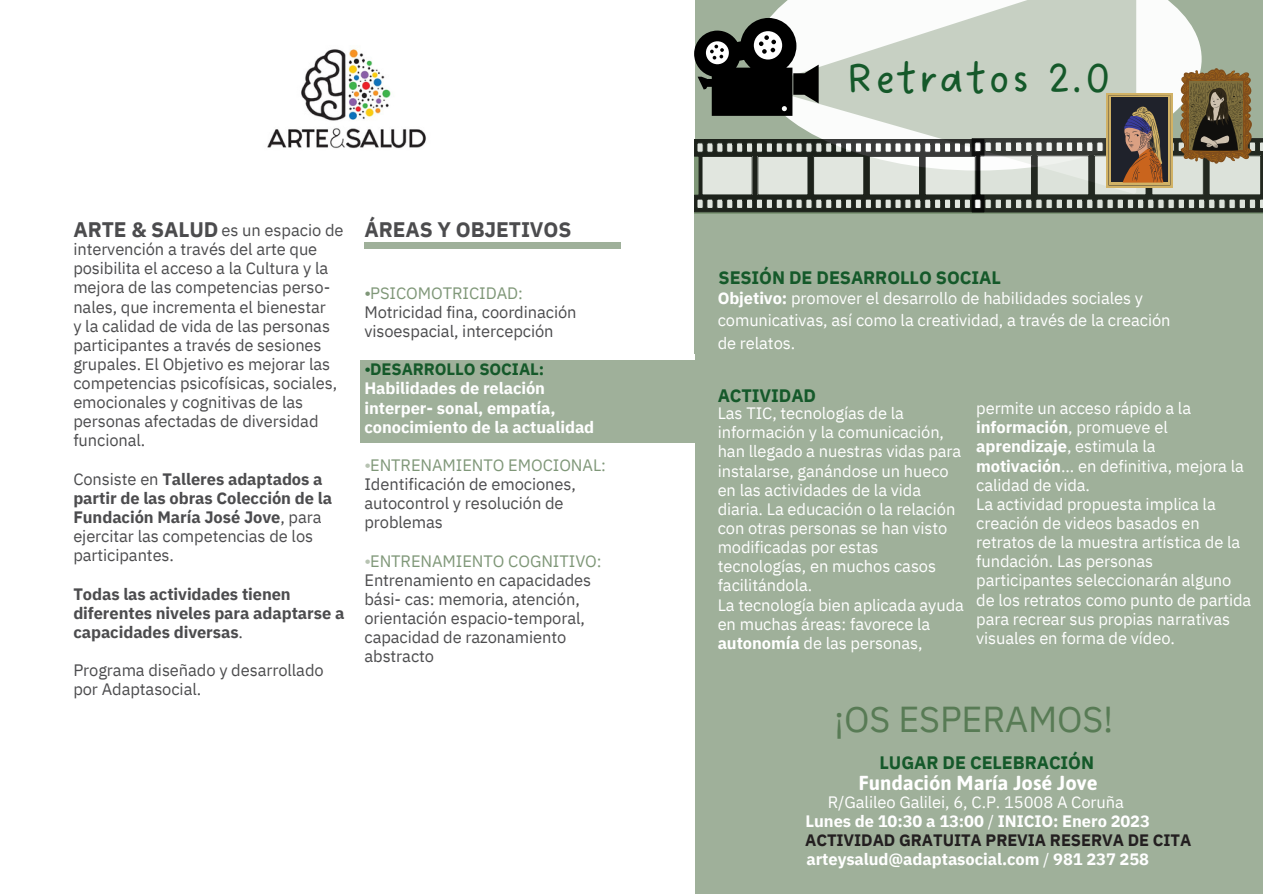
<style>
.page{position:relative;width:1263px;height:894px;background:#fff}
.page>*{position:absolute;margin:0;border:0;box-sizing:border-box;transform-origin:0 0}
.t1{font:46.95px "DO Sans Regular";letter-spacing:.045em;color:#15592a}
.t2{font:36px "IBM Plex Sans";letter-spacing:-.005em;color:#587b55}
.t3{font:700 21px "IBM Plex Sans";letter-spacing:-.005em;color:#4c4c4e}
.t4{font:700 20.25px "Asap";color:#fff}
.t5{font:700 18px "IBM Plex Sans";letter-spacing:-.005em;color:#15592a}
.t6{font:16.5px/19px "IBM Plex Sans";letter-spacing:-.005em;color:#fff}
.t7{font:16.5px/19px "IBM Plex Sans";letter-spacing:-.005em;color:#4c4c4e}
.t8{font:700 16.5px/19px "IBM Plex Sans";letter-spacing:-.005em;color:#4c4c4e}
.t9{font:700 16.5px/19px "IBM Plex Sans";letter-spacing:-.005em;color:#fff}
.t10{font:16.5px "IBM Plex Sans";letter-spacing:-.005em;color:#7f9778}
.s1{font-weight:400}
.s2{font-family:"Free Serif"}
.s3{font-family:"Free Serif";font-weight:400;color:#15592a}
.s4{color:#15592a}
.s5{font-family:"Free Serif";color:#b7c3b2}
.s6{color:#7f9778}
.s7{font-weight:700}
.s8{color:#231f20}
</style>
<div class="page">
<div style="left:695px;top:0;width:567px;height:892px;background:#9fb09a"></div>
<img style="left:267px;top:49px;width:160px;height:100px">
<div style="left:364px;top:242px;width:257px;height:6px;background:#9fb09a"></div>
<div style="left:360px;top:360px;width:514px;height:82px;background:#9fb09a"></div>
<div style="left:694px;top:214px;width:569px;height:140px;background:#9fb09a"></div>
<svg style="left:770px;top:0;width:366px;height:18px;background:#e5e9e3"></svg>
<svg style="left:694px;top:18px;width:569px;height:196px;background:#a0a398"></svg>
<p class="t3" style="left:73px;top:216px;width:147px">ARTE &amp; SALUD</p>
<p class="t7" style="left:221px;top:220px;width:124px">es un espacio de</p>
<p class="t3" style="left:364px;top:216px;width:208px">ÁREAS Y OBJETIVOS</p>
<p class="t7" style="left:73px;top:239px;width:258px">intervención a través del arte que posibilita el acceso a la Cultura y la mejora de las competencias perso&shy;nales, que incrementa el bienestar</p>
<p class="t7" style="left:73px;top:316px;width:265px">y la calidad de vida de las personas participantes a través de sesiones grupales. El Objetivo es mejorar las competencias psicofísicas, sociales, emocionales y cognitivas de las personas afectadas de diversidad funcional.</p>
<p class="t8" style="left:73px;top:469px;width:260px"><span class="s1">Consiste en</span> Talleres adaptados a partir de las obras Colección de la<br>Fundación María José Jove<span class="s1">, para ejercitar las competencias de los participantes.</span></p>
<p class="t8" style="left:73px;top:583px;width:273px">Todas las actividades tienen diferentes niveles para adaptarse a capacidades diversas<span class="s1">.</span></p>
<p class="t7" style="left:73px;top:660px;width:252px">Programa diseñado y desarrollado por Adaptasocial.</p>
<p class="t10" style="left:364px;top:282px;width:160px"><span class="s2">⦁</span>PSICOMOTRICIDAD:</p>
<p class="t7" style="left:364px;top:302px;width:214px">Motricidad fina, coordinación visoespacial, intercepción</p>
<p class="t9" style="left:364px;top:359px;width:231px"><span class="s3">⦁</span><span class="s4">DESARROLLO SOCIAL:<br></span>Habilidades de relación interper- sonal, empatía, conocimiento de la actualidad</p>
<p class="t7" style="left:364px;top:455px;width:243px"><span class="s5">⦁</span><span class="s6">ENTRENAMIENTO EMOCIONAL:<br></span>Identificación de emociones, autocontrol y resolución de problemas</p>
<p class="t7" style="left:364px;top:550px;width:239px"><span class="s5">⦁</span><span class="s6">ENTRENAMIENTO COGNITIVO:<br></span>Entrenamiento en capacidades bási- cas: memoria, atención, orientación espacio-temporal, capacidad de razonamiento abstracto</p>
<p class="t1" style="left:846px;top:51px;width:266px">Retratos 2.0</p>
<p class="t5" style="left:718px;top:265px;width:284px">SESIÓN DE DESARROLLO SOCIAL</p>
<p class="t6" style="left:718px;top:286px;width:454px;line-height:22.5px"><span class="s7">Objetivo:</span> promover el desarrollo de habilidades sociales y comunicativas, así como la creatividad, a través de la creación de relatos.</p>
<p class="t5" style="left:718px;top:383px;width:100px">ACTIVIDAD</p>
<p class="t6" style="left:718px;top:403px;width:245px">Las TIC, tecnologías de la información y la comunicación, han llegado a nuestras vidas para instalarse, ganándose un hueco en las actividades de la vida diaria. La educación o la relación con otras personas se han visto modificadas por estas tecnologías, en muchos casos facilitándola.</p>
<p class="t6" style="left:718px;top:594px;width:248px">La tecnología bien aplicada ayuda en muchas áreas: favorece la <span class="s7">autonomía</span> de las personas,</p>
<p class="t6" style="left:976px;top:398px;width:269px">permite un acceso rápido a la <span class="s7">información</span>, promueve el <span class="s7">aprendizaje</span>, estimula la <span class="s7">motivación</span>... en definitiva, mejora la calidad de vida.</p>
<p class="t6" style="left:976px;top:494px;width:277px">La actividad propuesta implica la creación de videos basados en retratos de la muestra artística de la fundación. Las personas participantes seleccionarán alguno de los retratos como punto de partida para recrear sus propias narrativas visuales en forma de vídeo.</p>
<p class="t2" style="left:834px;top:694px;width:281px">¡OS ESPERAMOS!</p>
<p class="t4" style="left:859px;top:770px;width:240px">Fundación María José Jove</p>
<p class="t5" style="left:879px;top:750px;width:216px">LUGAR DE CELEBRACIÓN</p>
<p class="t6" style="left:828px;top:792px;width:298px">R/Galileo Galilei, 6, C.P. 15008 A Coruña</p>
<p class="t9" style="left:805px;top:811px;width:388px">Lunes de 10:30 a 13:00 <span class="s1">/</span> INICIO: Enero 2023<br><span class="s8">ACTIVIDAD GRATUITA PREVIA RESERVA DE CITA </span>arteysalud@adaptasocial.com <span class="s1">/</span> 981 237 258</p>
</div>
